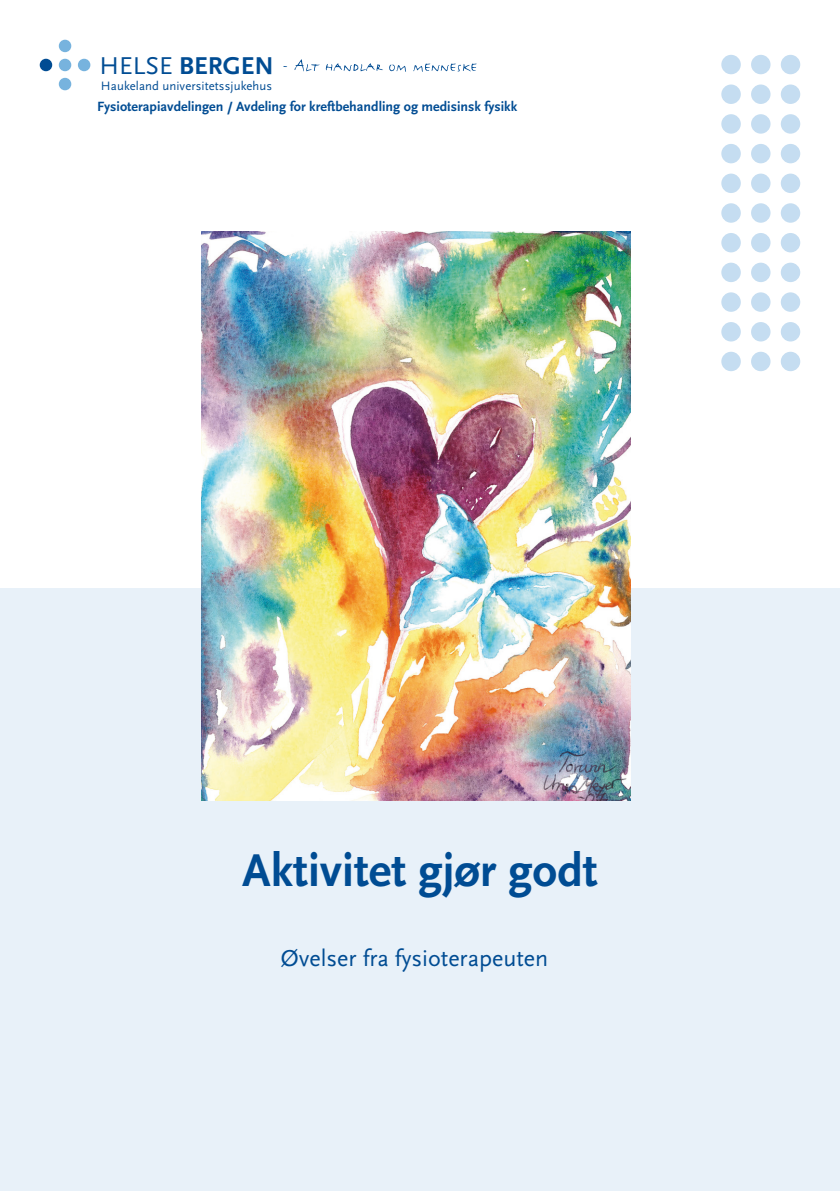
<style>
.page{position:relative;width:840px;height:1191px;background:#fff}
.page>*{position:absolute;margin:0;border:0;box-sizing:border-box;transform-origin:0 0}
.t1{font:700 48px "Scala Sans";color:#004c93}
.t2{font:700 25.4px "Scala Sans";color:#004c93}
.t3{font:24px "Scala Sans LF";color:#004c93}
.t4{font:700 14px "Scala Sans";color:#004c93}
.t5{font:12.8px "Scala Sans";letter-spacing:.005em;color:#004c93}
.s1{font-weight:400}
</style>
<div class="page">
<div style="left:59px;top:40px;width:12px;height:12px;background:#77b3de;border-radius:50%"></div>
<div style="left:59px;top:59px;width:12px;height:12px;background:#77b3de;border-radius:50%"></div>
<div style="left:40px;top:59px;width:12px;height:12px;background:#004c93;border-radius:50%"></div>
<div style="left:78px;top:59px;width:12px;height:12px;background:#77b3de;border-radius:50%"></div>
<div style="left:59px;top:78px;width:12px;height:12px;background:#77b3de;border-radius:50%"></div>
<svg style="left:294px;top:59px;width:112px;height:13px"></svg>
<svg style="left:413px;top:63px;width:63px;height:9px"></svg>
<svg style="left:721px;top:55px;width:78px;height:316px"></svg>
<div style="left:0;top:588px;width:839px;height:603px;background:#e8f1f9"></div>
<img style="left:202px;top:232px;width:428px;height:568px">
<p class="t2" style="left:99px;top:52px;width:176px"><span class="s1">HELSE</span> BERGEN</p>
<p class="t4" style="left:97px;top:99px;width:421px">Fysioterapiavdelingen / Avdeling for kreftbehandling og medisinsk fysikk</p>
<p class="t5" style="left:101px;top:79px;width:172px">Haukeland universitetssjukehus</p>
<p class="t1" style="left:242px;top:844px;width:357px">Aktivitet gjør godt</p>
<p class="t3" style="left:280px;top:945px;width:269px">Øvelser fra fysioterapeuten</p>
</div>
